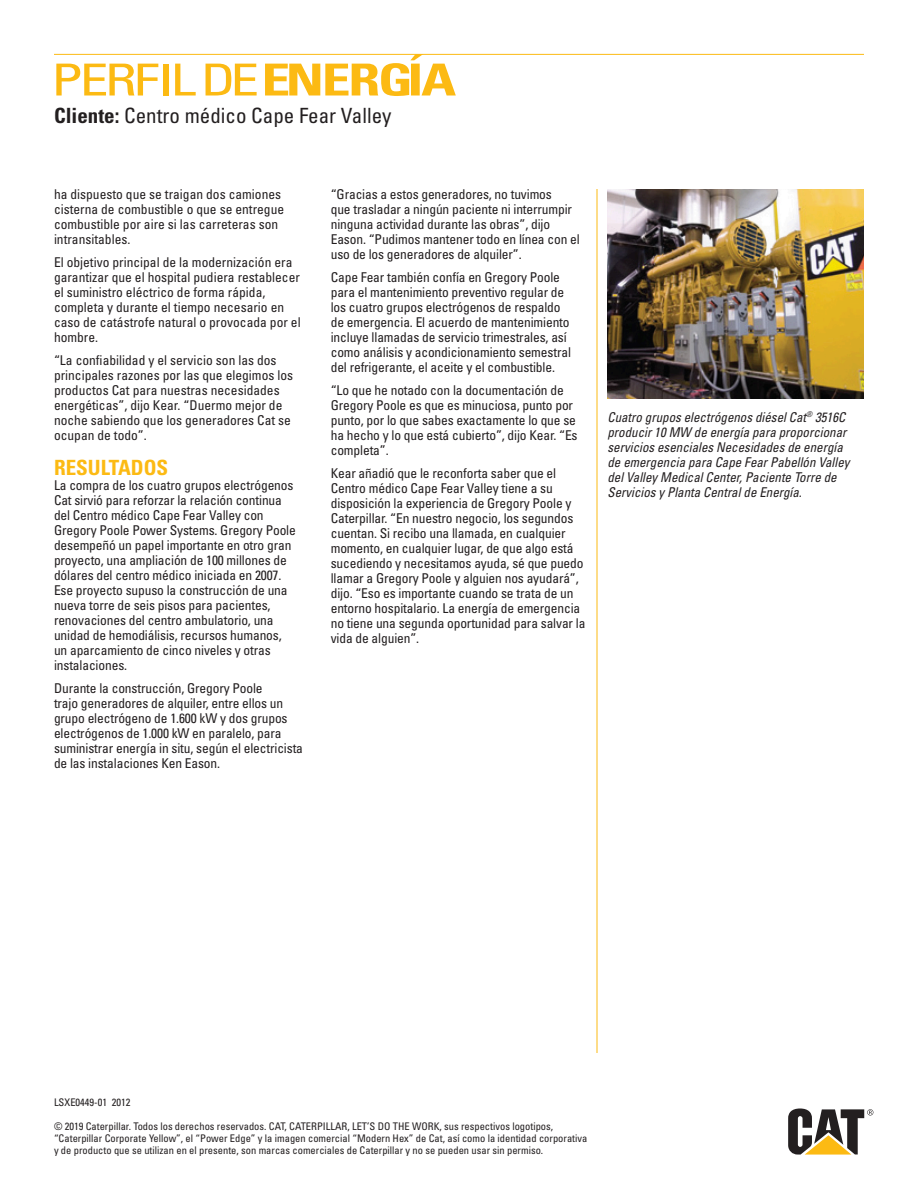
<style>
.page{position:relative;width:918px;height:1188px;background:#fff}
.page>*{position:absolute;margin:0;border:0;box-sizing:border-box;transform-origin:0 0}
.t1{font:condensed 44.1px "Univers LT Std";letter-spacing:-.06em;color:#fcba13;scale:1.3 1}
.Subhead{font:condensed 21px "Univers LT Std";color:#231f20}
.Subhead-2{font:700 condensed 21px "Univers LT Std";color:#fcba13}
.Body_Copy{font:condensed 13.5px/15px "Univers LT Std";letter-spacing:-.01em;color:#231f20}
.Body_Copy-2{font:italic condensed 13.5px/15px "Univers LT Std";color:#231f20;scale:.96 1}
.t2{font:condensed 10.5px/12px "Univers LT Std";color:#231f20}
.s1{font-weight:700}
</style>
<div class="page">
<svg style="left:788px;top:1108px;width:85px;height:47px"></svg>
<img style="left:608px;top:189px;width:256px;height:209px">
<hr style="left:597px;top:189px;width:1px;height:864px;background:#fcba13">
<hr style="left:54px;top:54px;width:810px;height:1px;background:#fcba13">
<p class="t1" style="left:51px;top:52px;width:313px">PERFILDE <span class="s1">ENERGÍA</span></p>
<p class="Subhead" style="left:54px;top:102px;width:339px"><span class="s1">Cliente:</span> Centro médico Cape Fear Valley</p>
<p class="Body_Copy" style="left:54px;top:186px;width:232px">ha dispuesto que se traigan dos camiones cisterna de combustible o que se entregue combustible por aire si las carreteras son intransitables.</p>
<p class="Body_Copy" style="left:54px;top:254px;width:248px">El objetivo principal de la modernización era garantizar que el hospital pudiera restablecer el suministro eléctrico de forma rápida, completa y durante el tiempo necesario en caso de catástrofe natural o provocada por el hombre.</p>
<p class="Body_Copy" style="left:54px;top:352px;width:241px">“La confiabilidad y el servicio son las dos principales razones por las que elegimos los productos Cat para nuestras necesidades energéticas”, dijo Kear. “Duermo mejor de noche sabiendo que los generadores Cat se ocupan de todo”.</p>
<p class="Subhead-2" style="left:54px;top:455px;width:116px">RESULTADOS</p>
<p class="Body_Copy" style="left:54px;top:478px;width:243px">La compra de los cuatro grupos electrógenos Cat sirvió para reforzar la relación continua del Centro médico Cape Fear Valley con Gregory Poole Power Systems. Gregory Poole desempeñó un papel importante en otro gran proyecto, una ampliación de 100 millones de dólares del centro médico iniciada en 2007.<br>Ese proyecto supuso la construcción de una nueva torre de seis pisos para pacientes, renovaciones del centro ambulatorio, una unidad de hemodiálisis, recursos humanos, un aparcamiento de cinco niveles y otras instalaciones.</p>
<p class="Body_Copy" style="left:54px;top:681px;width:251px">Durante la construcción, Gregory Poole<br>trajo generadores de alquiler, entre ellos un grupo electrógeno de 1.600 kW y dos grupos electrógenos de 1.000 kW en paralelo, para suministrar energía in situ, según el electricista de las instalaciones Ken Eason.</p>
<p class="Body_Copy" style="left:331px;top:186px;width:251px">“Gracias a estos generadores, no tuvimos<br>que trasladar a ningún paciente ni interrumpir ninguna actividad durante las obras”, dijo Eason. “Pudimos mantener todo en línea con el uso de los generadores de alquiler”.</p>
<p class="Body_Copy" style="left:331px;top:269px;width:242px">Cape Fear también confía en Gregory Poole para el mantenimiento preventivo regular de los cuatro grupos electrógenos de respaldo de emergencia. El acuerdo de mantenimiento incluye llamadas de servicio trimestrales, así como análisis y acondicionamiento semestral del refrigerante, el aceite y el combustible.</p>
<p class="Body_Copy" style="left:331px;top:382px;width:248px">“Lo que he notado con la documentación de Gregory Poole es que es minuciosa, punto por punto, por lo que sabes exactamente lo que se ha hecho y lo que está cubierto”, dijo Kear. “Es completa”.</p>
<p class="Body_Copy" style="left:331px;top:466px;width:256px">Kear añadió que le reconforta saber que el Centro médico Cape Fear Valley tiene a su disposición la experiencia de Gregory Poole y Caterpillar. “En nuestro negocio, los segundos cuentan. Si recibo una llamada, en cualquier momento, en cualquier lugar, de que algo está sucediendo y necesitamos ayuda, sé que puedo llamar a Gregory Poole y alguien nos ayudará”, dijo. “Eso es importante cuando se trata de un entorno hospitalario. La energía de emergencia no tiene una segunda oportunidad para salvar la vida de alguien”.</p>
<p class="Body_Copy-2" style="left:608px;top:409px;width:254px">Cuatro grupos electrógenos diésel Cat<sup>®</sup> 3516C producir 10 MW de energía para proporcionar servicios esenciales Necesidades de energía de emergencia para Cape Fear Pabellón Valley del Valley Medical Center, Paciente Torre de Servicios y Planta Central de Energía.</p>
<p class="t2" style="left:54px;top:1096px;width:78px">LSXE0449-01 2012</p>
<p class="t2" style="left:54px;top:1120px;width:535px">© 2019 Caterpillar. Todos los derechos reservados. CAT, CATERPILLAR, LET’S DO THE WORK, sus respectivos logotipos, “Caterpillar Corporate Yellow”, el “Power Edge” y la imagen comercial “Modern Hex” de Cat, así como la identidad corporativa y de producto que se utilizan en el presente, son marcas comerciales de Caterpillar y no se pueden usar sin permiso.</p>
</div>
